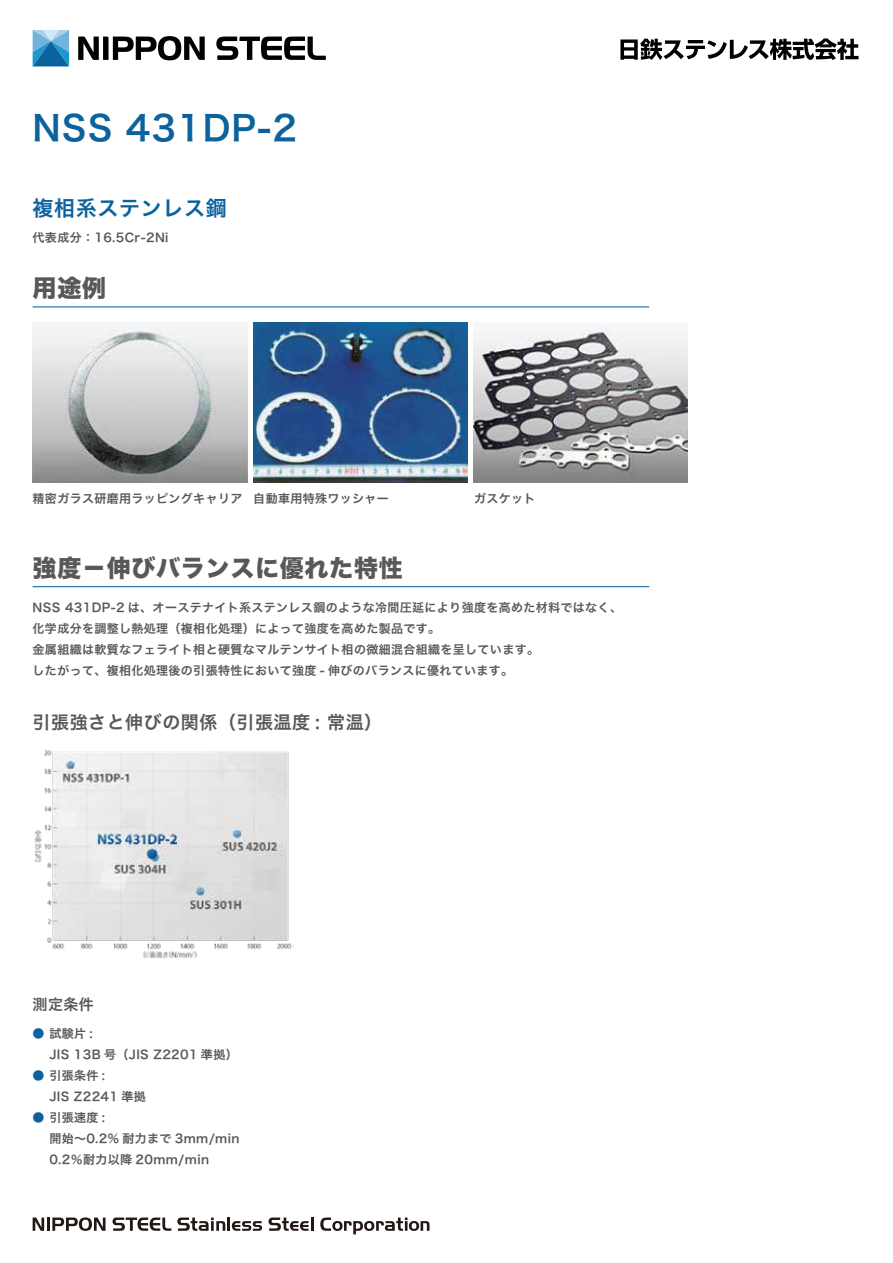
<style>
.page{position:relative;width:893px;height:1263px;background:#fff}
.page>*{position:absolute;margin:0;border:0;box-sizing:border-box;transform-origin:0 0}
.t1{font:34.5px "Hira Kaku Pro W6";letter-spacing:.03em;color:#0b629d}
.t2{font:24px "Hira Kaku Std W8";letter-spacing:.03em;color:#595757}
.t3{font:21px "Hira Kaku Pro W6";letter-spacing:.03em;color:#0b629d}
.t4{font:18px "Hira Kaku Pro W6";letter-spacing:.03em;color:#595757}
.t5{font:15px "Hira Kaku Pro W6";color:#595757}
.t6{font:12px/21px "Hira Kaku Pro W6";letter-spacing:.03em;color:#595757}
.s1{color:#0b629d}
</style>
<div class="page">
<hr style="left:33px;top:306px;width:616px;height:1px;background:#0b629d">
<hr style="left:33px;top:586px;width:616px;height:1px;background:#0b629d">
<img style="left:33px;top:322px;width:215px;height:160px">
<img style="left:253px;top:322px;width:215px;height:161px">
<img style="left:473px;top:327px;width:215px;height:155px">
<img style="left:34px;top:749px;width:259px;height:209px">
<svg style="left:33px;top:30px;width:36px;height:36px"></svg>
<svg style="left:78px;top:36px;width:127px;height:24px"></svg>
<svg style="left:216px;top:37px;width:110px;height:23px"></svg>
<svg style="left:620px;top:39px;width:239px;height:21px"></svg>
<svg style="left:33px;top:1217px;width:11px;height:14px"></svg>
<hr style="left:47px;top:1217px;width:3px;height:14px;background:#231815">
<svg style="left:52px;top:1217px;width:54px;height:14px"></svg>
<svg style="left:113px;top:1217px;width:58px;height:14px"></svg>
<svg style="left:177px;top:1217px;width:85px;height:14px"></svg>
<svg style="left:268px;top:1217px;width:45px;height:14px"></svg>
<svg style="left:320px;top:1217px;width:109px;height:17px"></svg>
<h1 class="t1" style="left:33px;top:97px;width:266px">NSS 431DP-2</h1>
<h3 class="t3" style="left:33px;top:189px;width:196px">複相系ステンレス鋼</h3>
<p class="t6" style="left:33px;top:226px;width:137px">代表成分：16.5Cr-2Ni</p>
<h2 class="t2" style="left:33px;top:275px;width:75px">用途例</h2>
<p class="t6" style="left:33px;top:488px;width:358px">精密ガラス研磨用ラッピングキャリア 自動車用特殊ワッシャー</p>
<p class="t6" style="left:474px;top:488px;width:63px">ガスケット</p>
<h2 class="t2" style="left:33px;top:555px;width:372px">強度－伸びバランスに優れた特性</h2>
<p class="t6" style="left:33px;top:596px;width:591px">NSS 431DP-2 は、オーステナイト系ステンレス鋼のような冷間圧延により強度を高めた材料ではなく、化学成分を調整し熱処理（複相化処理）によって強度を高めた製品です。<br>金属組織は軟質なフェライト相と硬質なマルテンサイト相の微細混合組織を呈しています。<br>したがって、複相化処理後の引張特性において強度 - 伸びのバランスに優れています。</p>
<h3 class="t4" style="left:33px;top:706px;width:351px">引張強さと伸びの関係（引張温度 : 常温）</h3>
<p class="t5" style="left:33px;top:990px;width:63px">測定条件</p>
<p class="t6" style="left:33px;top:1023px;width:207px"><span class="s1">●</span> 試験片 :<br>　 JIS 13B 号（JIS Z2201 準拠）</p>
<p class="t6" style="left:33px;top:1065px;width:115px"><span class="s1">●</span> 引張条件 :<br>　 JIS Z2241 準拠</p>
<p class="t6" style="left:33px;top:1107px;width:208px"><span class="s1">●</span> 引張速度 :<br>　 開始～0.2% 耐力まで 3mm/min　 0.2％耐力以降 20mm/min</p>
</div>
